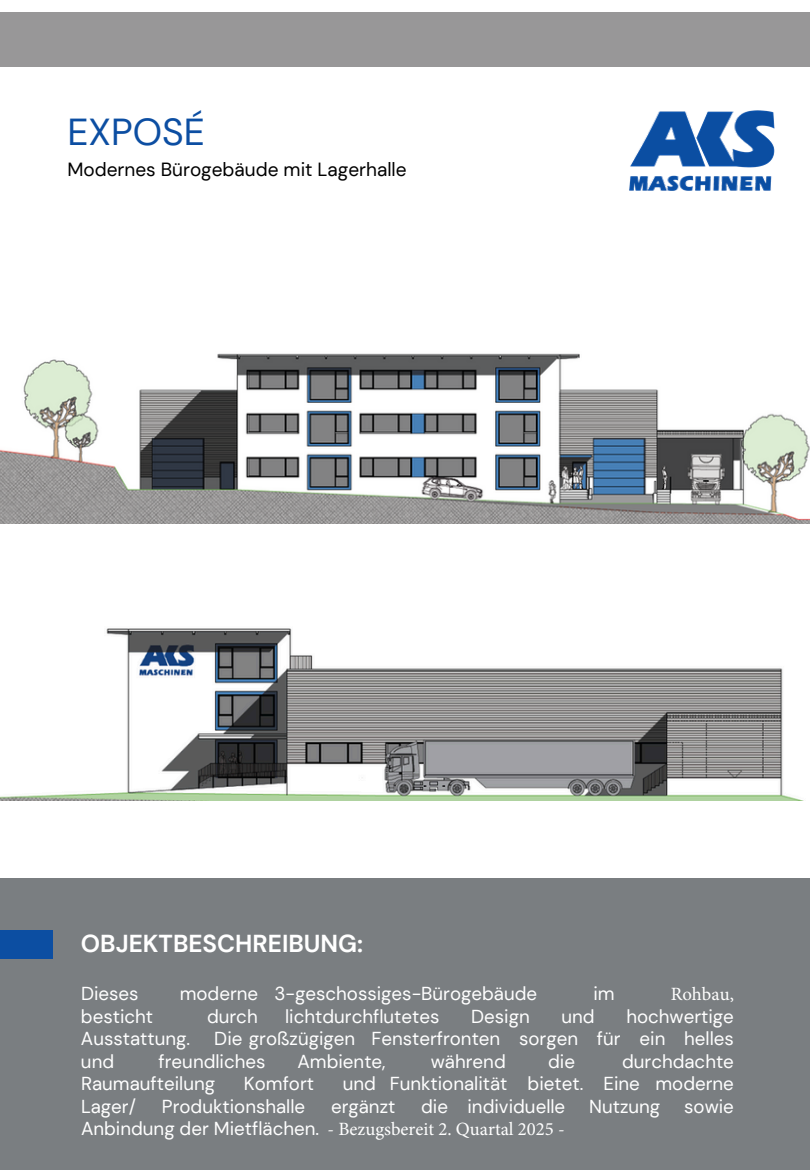
<style>
.page{position:relative;width:810px;height:1170px;background:#fff}
.page>*{position:absolute;margin:0;border:0;box-sizing:border-box;transform-origin:0 0}
.t1{font:37.5px "DM Sans";color:#0c4ea2}
.t2{font:700 24.45px "DM Sans";color:#fff}
.t3{font:19.05px "DM Sans";color:#000}
.t4{font:18.75px "DM Sans";color:#fff}
.t5{font:18.75px "Minion Pro";color:#fff}
.s1{font-family:"DM Sans"}
</style>
<div class="page">
<div style="left:0;top:878px;width:810px;height:292px;background:#7a7e81"></div>
<div style="left:0;top:12px;width:810px;height:55px;background:#989798"></div>
<div style="left:0;top:931px;width:53px;height:28px;background:#0c4ea2"></div>
<img style="left:0;top:353px;width:810px;height:171px">
<img style="left:0;top:628px;width:804px;height:173px">
<img style="left:629px;top:111px;width:146px;height:80px">
<h2 class="t1" style="left:67px;top:108px;width:139px">EXPOSÉ</h2>
<p class="t3" style="left:67px;top:157px;width:341px">Modernes Bürogebäude mit Lagerhalle</p>
<p class="t2" style="left:81px;top:928px;width:284px">OBJEKTBESCHREIBUNG:</p>
<p class="t4" style="left:81px;top:982px;width:59px">Dieses</p>
<p class="t4" style="left:180px;top:982px;width:359px">moderne 3-geschossiges-Bürogebäude</p>
<p class="t4" style="left:593px;top:982px;width:23px">im</p>
<p class="t5" style="left:671px;top:982px;width:65px">Rohbau,</p>
<p class="t4" style="left:81px;top:1004px;width:74px">besticht</p>
<p class="t4" style="left:207px;top:1004px;width:52px">durch</p>
<p class="t4" style="left:285px;top:1004px;width:156px">lichtdurchflutetes</p>
<p class="t4" style="left:471px;top:1004px;width:60px">Design</p>
<p class="t4" style="left:562px;top:1004px;width:35px">und</p>
<p class="t4" style="left:626px;top:1004px;width:109px">hochwertige</p>
<p class="t4" style="left:81px;top:1027px;width:111px">Ausstattung.</p>
<p class="t4" style="left:214px;top:1027px;width:521px">Die großzügigen Fensterfronten sorgen für ein helles</p>
<p class="t4" style="left:81px;top:1049px;width:35px">und</p>
<p class="t4" style="left:159px;top:1049px;width:109px">freundliches</p>
<p class="t4" style="left:298px;top:1049px;width:90px">Ambiente,</p>
<p class="t4" style="left:431px;top:1049px;width:76px">während</p>
<p class="t4" style="left:548px;top:1049px;width:28px">die</p>
<p class="t4" style="left:622px;top:1049px;width:113px">durchdachte</p>
<p class="t4" style="left:81px;top:1072px;width:136px">Raumaufteilung</p>
<p class="t4" style="left:244px;top:1072px;width:72px">Komfort</p>
<p class="t4" style="left:343px;top:1072px;width:393px">und Funktionalität bietet. Eine moderne</p>
<p class="t4" style="left:81px;top:1094px;width:57px">Lager/</p>
<p class="t4" style="left:162px;top:1094px;width:145px">Produktionshalle</p>
<p class="t4" style="left:331px;top:1094px;width:66px">ergänzt</p>
<p class="t4" style="left:421px;top:1094px;width:146px">die individuelle</p>
<p class="t4" style="left:589px;top:1094px;width:73px">Nutzung</p>
<p class="t4" style="left:684px;top:1094px;width:51px">sowie</p>
<p class="t5" style="left:81px;top:1117px;width:485px"><span class="s1">Anbindung der Mietflächen.</span> - Bezugsbereit 2. Quartal 2025 -</p>
</div>
